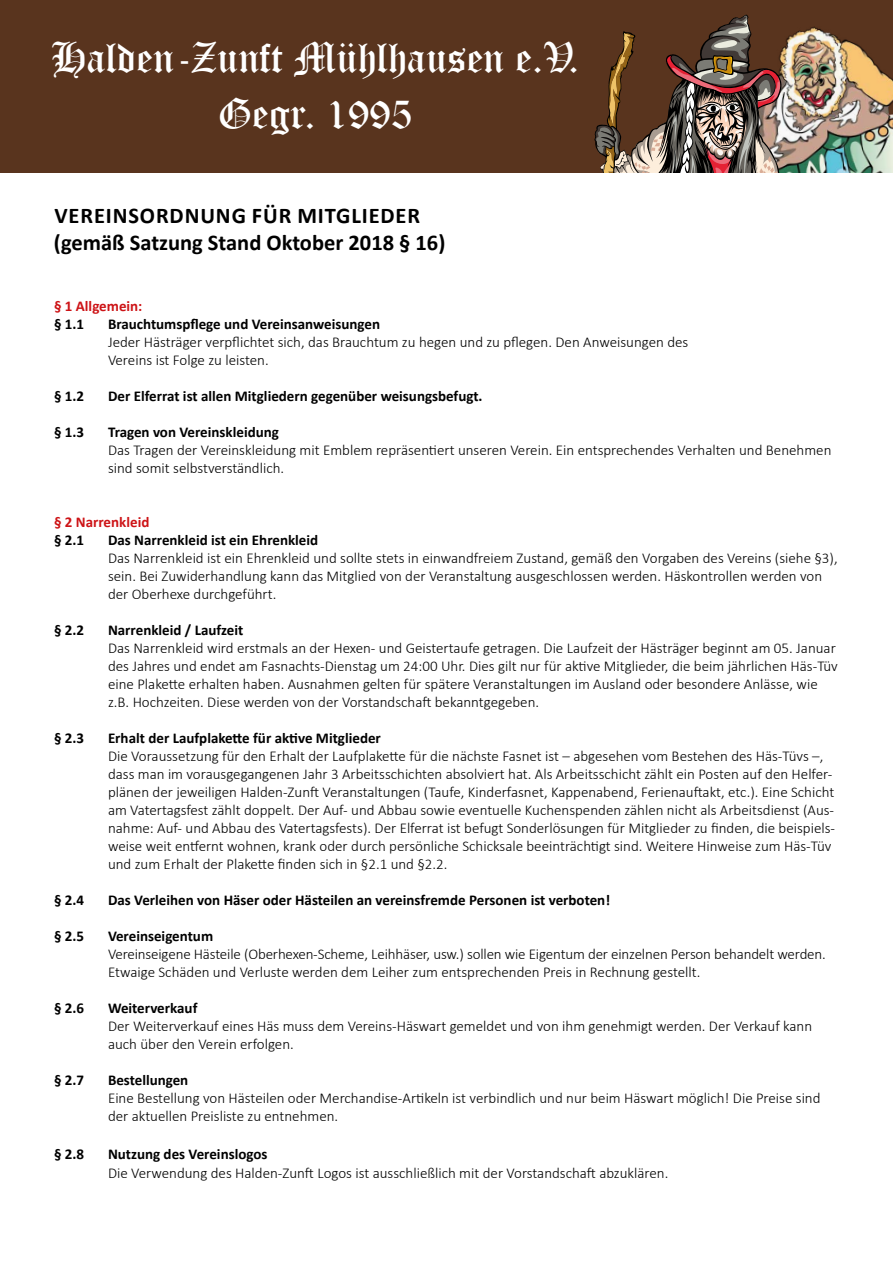
<style>
.page{position:relative;width:893px;height:1263px;background:#fff}
.page>*{position:absolute;margin:0;border:0;box-sizing:border-box;transform-origin:0 0}
.t1{font:42px/55.5px "Old English Text";color:#fff;text-align:center}
.t2{font:700 22.5px/27px "Calibri";letter-spacing:.005em;color:#000}
.t3{font:300 15px/18px "Calibri";color:#000}
.t4{font:700 15px "Calibri";color:#000}
.t5{font:700 15px "Calibri";color:#cd1316}
</style>
<div class="page">
<div style="left:0;top:0;width:893px;height:172px;background:#59341e"></div>
<img style="left:884px;top:73px;width:9px;height:99px">
<img style="left:583px;top:14px;width:301px;height:159px">
<h1 class="t1" style="left:51px;top:29px;width:530px">Halden-Zunft Mühlhausen e.V.<br>Gegr. 1995</h1>
<h2 class="t2" style="left:54px;top:202px;width:393px">VEREINSORDNUNG FÜR MITGLIEDER (gemäß Satzung Stand Oktober 2018 § 16)</h2>
<p class="t5" style="left:54px;top:296px;width:90px">§ 1 Allgemein:</p>
<p class="t4" style="left:54px;top:314px;width:32px">§ 1.1</p>
<p class="t4" style="left:108px;top:314px;width:274px">Brauchtumspflege und Vereinsanweisungen</p>
<p class="t3" style="left:108px;top:333px;width:582px">Jeder Hästräger verpflichtet sich, das Brauchtum zu hegen und zu pflegen. Den Anweisungen des<br>Vereins ist Folge zu leisten.</p>
<p class="t4" style="left:54px;top:386px;width:32px">§ 1.2</p>
<p class="t4" style="left:108px;top:386px;width:376px">Der Elferrat ist allen Mitgliedern gegenüber weisungsbefugt.</p>
<p class="t4" style="left:54px;top:422px;width:32px">§ 1.3</p>
<p class="t4" style="left:108px;top:422px;width:172px">Tragen von Vereinskleidung</p>
<p class="t3" style="left:108px;top:441px;width:725px">Das Tragen der Vereinskleidung mit Emblem repräsentiert unseren Verein. Ein entsprechendes Verhalten und Benehmen sind somit selbstverständlich.</p>
<p class="t5" style="left:54px;top:512px;width:97px">§ 2 Narrenkleid</p>
<p class="t4" style="left:54px;top:530px;width:32px">§ 2.1</p>
<p class="t4" style="left:108px;top:530px;width:212px">Das Narrenkleid ist ein Ehrenkleid</p>
<p class="t3" style="left:108px;top:549px;width:731px">Das Narrenkleid ist ein Ehrenkleid und sollte stets in einwandfreiem Zustand, gemäß den Vorgaben des Vereins (siehe §3), sein. Bei Zuwiderhandlung kann das Mitglied von der Veranstaltung ausgeschlossen werden. Häskontrollen werden von der Oberhexe durchgeführt.</p>
<p class="t4" style="left:54px;top:620px;width:32px">§ 2.2</p>
<p class="t4" style="left:108px;top:620px;width:137px">Narrenkleid / Laufzeit</p>
<p class="t3" style="left:108px;top:639px;width:731px">Das Narrenkleid wird erstmals an der Hexen- und Geistertaufe getragen. Die Laufzeit der Hästräger beginnt am 05. Januar des Jahres und endet am Fasnachts-Dienstag um 24:00 Uhr. Dies gilt nur für aktive Mitglieder, die beim jährlichen Häs-Tüv eine Plakette erhalten haben. Ausnahmen gelten für spätere Veranstaltungen im Ausland oder besondere Anlässe, wie z.B. Hochzeiten. Diese werden von der Vorstandschaft bekanntgegeben.</p>
<p class="t4" style="left:54px;top:728px;width:32px">§ 2.3</p>
<p class="t4" style="left:108px;top:728px;width:274px">Erhalt der Laufplakette für aktive Mitglieder</p>
<p class="t3" style="left:108px;top:747px;width:729px">Die Voraussetzung für den Erhalt der Laufplakette für die nächste Fasnet ist – abgesehen vom Bestehen des Häs-Tüvs –, dass man im vorausgegangenen Jahr 3 Arbeitsschichten absolviert hat. Als Arbeitsschicht zählt ein Posten auf den Helfer&shy;plänen der jeweiligen Halden-Zunft Veranstaltungen (Taufe, Kinderfasnet, Kappenabend, Ferienauftakt, etc.). Eine Schicht am Vatertagsfest zählt doppelt. Der Auf- und Abbau sowie eventuelle Kuchenspenden zählen nicht als Arbeitsdienst (Aus&shy;nahme: Auf- und Abbau des Vatertagsfests). Der Elferrat ist befugt Sonderlösungen für Mitglieder zu finden, die beispiels&shy;weise weit entfernt wohnen, krank oder durch persönliche Schicksale beeinträchtigt sind. Weitere Hinweise zum Häs-Tüv und zum Erhalt der Plakette finden sich in §2.1 und §2.2.</p>
<p class="t4" style="left:54px;top:890px;width:32px">§ 2.4</p>
<p class="t4" style="left:108px;top:890px;width:504px">Das Verleihen von Häser oder Hästeilen an vereinsfremde Personen ist verboten!</p>
<p class="t4" style="left:54px;top:926px;width:32px">§ 2.5</p>
<p class="t4" style="left:108px;top:926px;width:107px">Vereinseigentum</p>
<p class="t3" style="left:108px;top:945px;width:719px">Vereinseigene Hästeile (Oberhexen-Scheme, Leihhäser, usw.) sollen wie Eigentum der einzelnen Person behandelt werden.<br>Etwaige Schäden und Verluste werden dem Leiher zum entsprechenden Preis in Rechnung gestellt.</p>
<p class="t4" style="left:54px;top:998px;width:32px">§ 2.6</p>
<p class="t4" style="left:108px;top:998px;width:91px">Weiterverkauf</p>
<p class="t3" style="left:108px;top:1017px;width:706px">Der Weiterverkauf eines Häs muss dem Vereins-Häswart gemeldet und von ihm genehmigt werden. Der Verkauf kann auch über den Verein erfolgen.</p>
<p class="t4" style="left:54px;top:1070px;width:32px">§ 2.7</p>
<p class="t4" style="left:108px;top:1070px;width:82px">Bestellungen</p>
<p class="t3" style="left:108px;top:1089px;width:714px">Eine Bestellung von Hästeilen oder Merchandise-Artikeln ist verbindlich und nur beim Häswart möglich! Die Preise sind der aktuellen Preisliste zu entnehmen.</p>
<p class="t4" style="left:54px;top:1143px;width:32px">§ 2.8</p>
<p class="t4" style="left:108px;top:1143px;width:161px">Nutzung des Vereinslogos</p>
<p class="t3" style="left:108px;top:1164px;width:562px">Die Verwendung des Halden-Zunft Logos ist ausschließlich mit der Vorstandschaft abzuklären.</p>
</div>
